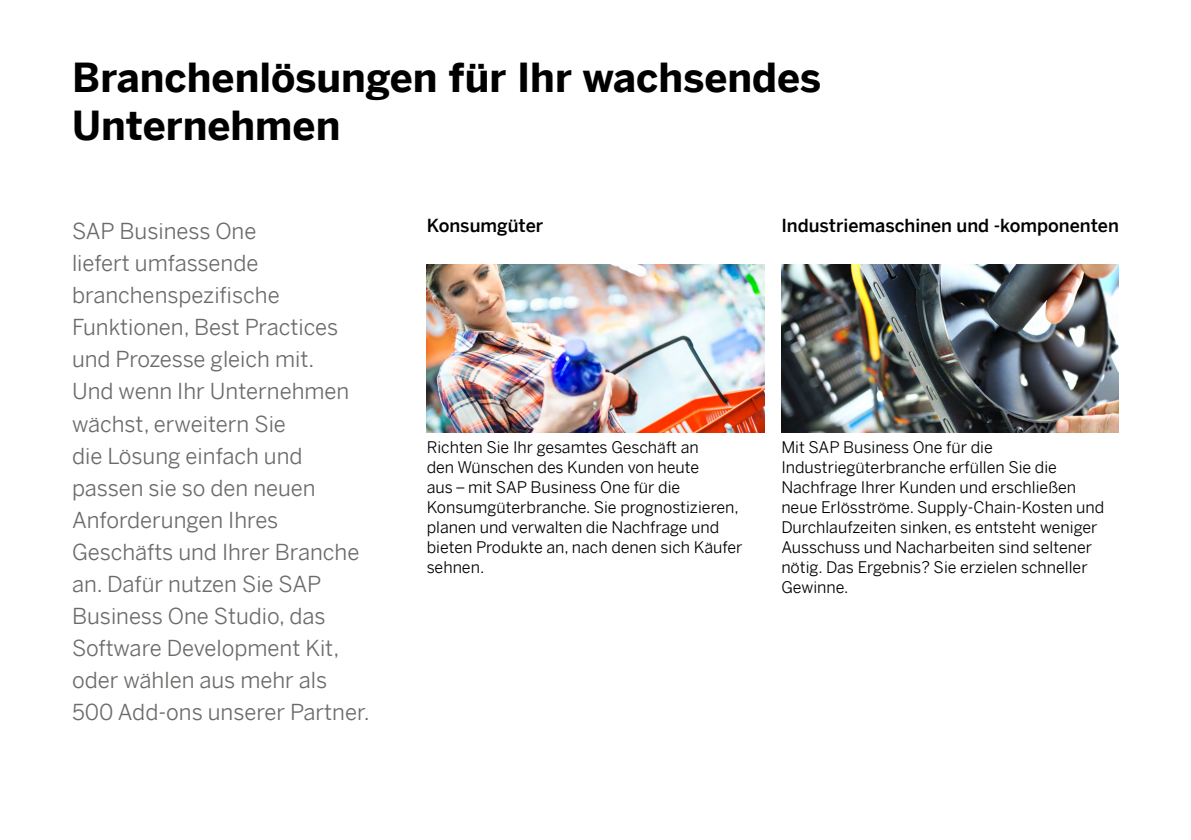
<style>
.page{position:relative;width:1191px;height:840px;background:#fff}
.page>*{position:absolute;margin:0;border:0;box-sizing:border-box;transform-origin:0 0}
.t1{font:700 40px/48px "Benton Sans";color:#000}
.t2{font:22px/32px "Benton Sans";color:#6b6b6a}
.t3{font:500 18px "Benton Sans";color:#000}
.t4{font:16px/20px "Benton Sans";color:#000}
</style>
<div class="page">
<img style="left:427px;top:264px;width:337px;height:168px">
<img style="left:781px;top:264px;width:338px;height:168px">
<h1 class="t1" style="left:72px;top:49px;width:750px">Branchenlösungen für Ihr wachsendes<br>Unternehmen</h1>
<p class="t2" style="left:72px;top:212px;width:299px">SAP Business One<br>liefert umfassende branchenspezifische<br>Funktionen, Best Practices und Prozesse gleich mit.<br>Und wenn Ihr Unternehmen wächst, erweitern Sie<br>die Lösung einfach und passen sie so den neuen<br>Anforderungen Ihres<br>Geschäfts und Ihrer Branche an. Dafür nutzen Sie SAP<br>Business One Studio, das<br>Software Development Kit, oder wählen aus mehr als<br>500 Add-ons unserer Partner.</p>
<p class="t3" style="left:427px;top:210px;width:118px">Konsumgüter</p>
<p class="t3" style="left:781px;top:210px;width:339px">Industriemaschinen und -komponenten</p>
<p class="t4" style="left:427px;top:434px;width:317px">Richten Sie Ihr gesamtes Geschäft an<br>den Wünschen des Kunden von heute<br>aus – mit SAP Business One für die Konsumgüterbranche. Sie prognostizieren, planen und verwalten die Nachfrage und bieten Produkte an, nach denen sich Käufer sehnen.</p>
<p class="t4" style="left:781px;top:434px;width:324px">Mit SAP Business One für die Industriegüterbranche erfüllen Sie die Nachfrage Ihrer Kunden und erschließen neue Erlösströme. Supply-Chain-Kosten und Durchlaufzeiten sinken, es entsteht weniger Ausschuss und Nacharbeiten sind seltener nötig. Das Ergebnis? Sie erzielen schneller Gewinne.</p>
</div>
